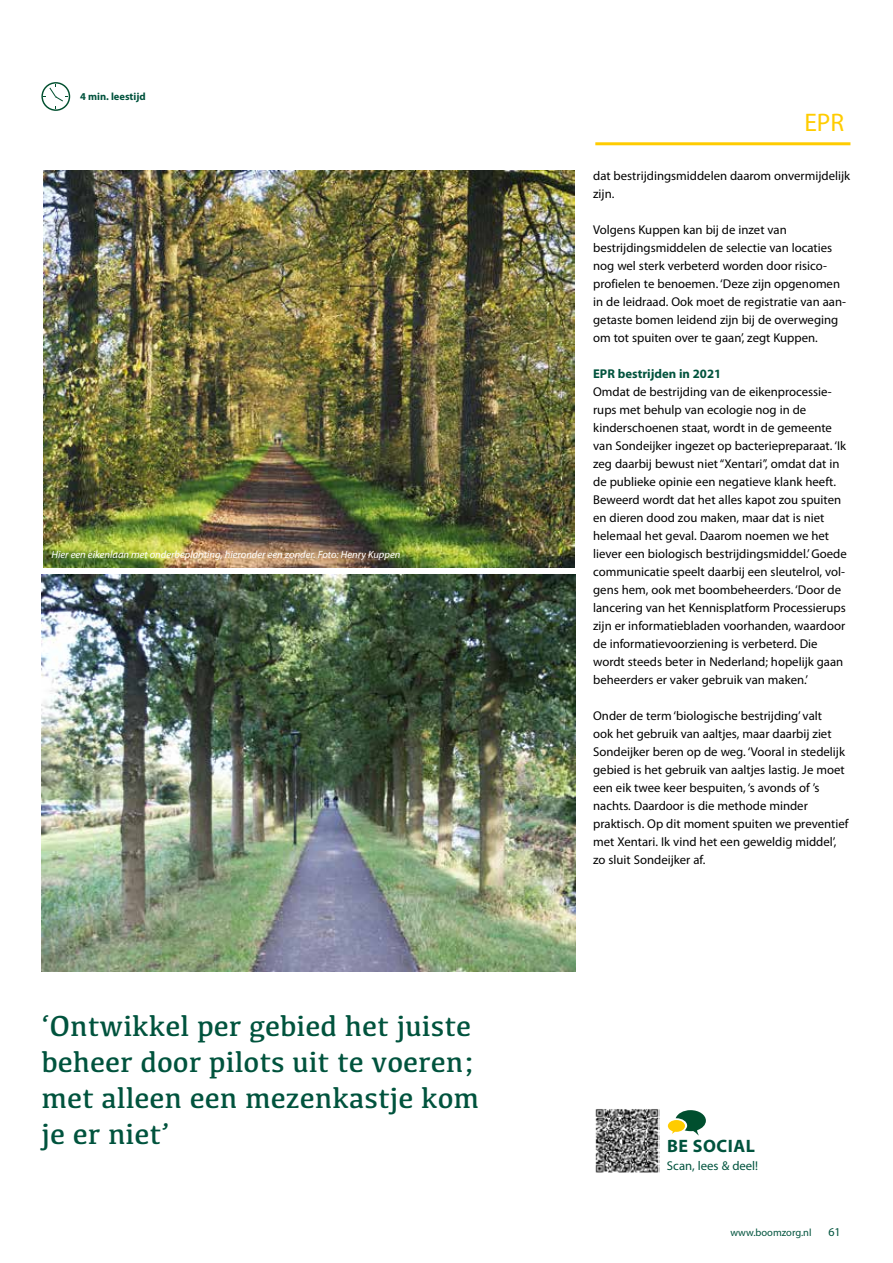
<style>
.page{position:relative;width:893px;height:1263px;background:#fff}
.page>*{position:absolute;margin:0;border:0;box-sizing:border-box;transform-origin:0 0}
.t1{font:30px/36px "Kefa";color:#00533d}
.t2{font:25.5px "Myriad Pro";color:#fc0}
.t3{font:700 18px "Myriad Pro";letter-spacing:.03em;color:#00533d}
.t4{font:12.75px/18px "Myriad Pro";color:#000}
.t5{font:700 12.75px "Myriad Pro";color:#00533d}
.t6{font:12.75px "Myriad Pro";color:#00533d}
.t7{font:12px "Myriad Pro";color:#00533d}
.t8{font:italic 10.5px "Myriad Pro";color:#fff}
.t9{font:10.5px "Myriad Pro";color:#00533d}
.t10{font:700 10.5px "Myriad Pro";color:#00533d}
</style>
<div class="page">
<hr style="left:595px;top:142px;width:255px;height:3px;background:#fc0">
<svg style="left:41px;top:82px;width:29px;height:29px"></svg>
<img style="left:44px;top:170px;width:530px;height:397px">
<img style="left:41px;top:575px;width:534px;height:397px">
<img style="left:595px;top:1109px;width:65px;height:64px">
<svg style="left:668px;top:1110px;width:38px;height:26px"></svg>
<p class="t10" style="left:80px;top:90px;width:67px">4 min. leestijd</p>
<p class="t8" style="left:52px;top:548px;width:350px">Hier een eikenlaan met onderbeplanting, hieronder een zonder. Foto: Henry Kuppen</p>
<h1 class="t1" style="left:41px;top:1006px;width:439px">‘Ontwikkel per gebied het juiste beheer door pilots uit te voeren; met alleen een mezenkastje kom je er niet’</h1>
<h2 class="t2" style="left:804px;top:107px;width:41px">EPR</h2>
<p class="t4" style="left:593px;top:167px;width:258px">dat bestrijdingsmiddelen daarom onvermijdelijk zijn.</p>
<p class="t4" style="left:593px;top:221px;width:254px">Volgens Kuppen kan bij de inzet van bestrijdingsmiddelen de selectie van locaties nog wel sterk verbeterd worden door risico&shy;profielen te benoemen. ‘Deze zijn opgenomen in de leidraad. Ook moet de registratie van aan&shy;getaste bomen leidend zijn bij de overweging om tot spuiten over te gaan’, zegt Kuppen.</p>
<p class="t5" style="left:593px;top:365px;width:129px">EPR bestrijden in 2021</p>
<p class="t4" style="left:593px;top:383px;width:255px">Omdat de bestrijding van de eikenprocessie&shy;rups met behulp van ecologie nog in de kinderschoenen staat, wordt in de gemeente van Sondeijker ingezet op bacteriepreparaat. ‘Ik zeg daarbij bewust niet “Xentari”, omdat dat in de publieke opinie een negatieve klank heeft.<br>Beweerd wordt dat het alles kapot zou spuiten en dieren dood zou maken, maar dat is niet helemaal het geval. Daarom noemen we het liever een biologisch bestrijdingsmiddel.’ Goede communicatie speelt daarbij een sleutelrol, vol&shy;gens hem, ook met boombeheerders. ‘Door de lancering van het Kennisplatform Processierups zijn er informatiebladen voorhanden, waardoor de informatievoorziening is verbeterd. Die wordt steeds beter in Nederland; hopelijk gaan beheerders er vaker gebruik van maken.’</p>
<p class="t4" style="left:593px;top:707px;width:257px">Onder de term ‘biologische bestrijding’ valt<br>ook het gebruik van aaltjes, maar daarbij ziet Sondeijker beren op de weg. ‘Vooral in stedelijk gebied is het gebruik van aaltjes lastig. Je moet een eik twee keer bespuiten, ‘s avonds of ’s nachts. Daardoor is die methode minder praktisch. Op dit moment spuiten we preventief met Xentari. Ik vind het een geweldig middel’, zo sluit Sondeijker af.</p>
<h3 class="t3" style="left:667px;top:1134px;width:89px">BE SOCIAL</h3>
<p class="t6" style="left:667px;top:1158px;width:93px">Scan, lees &amp; deel!</p>
<p class="t9" style="left:730px;top:1226px;width:83px">www.boomzorg.nl</p>
<p class="t7" style="left:828px;top:1224px;width:14px">61</p>
</div>
